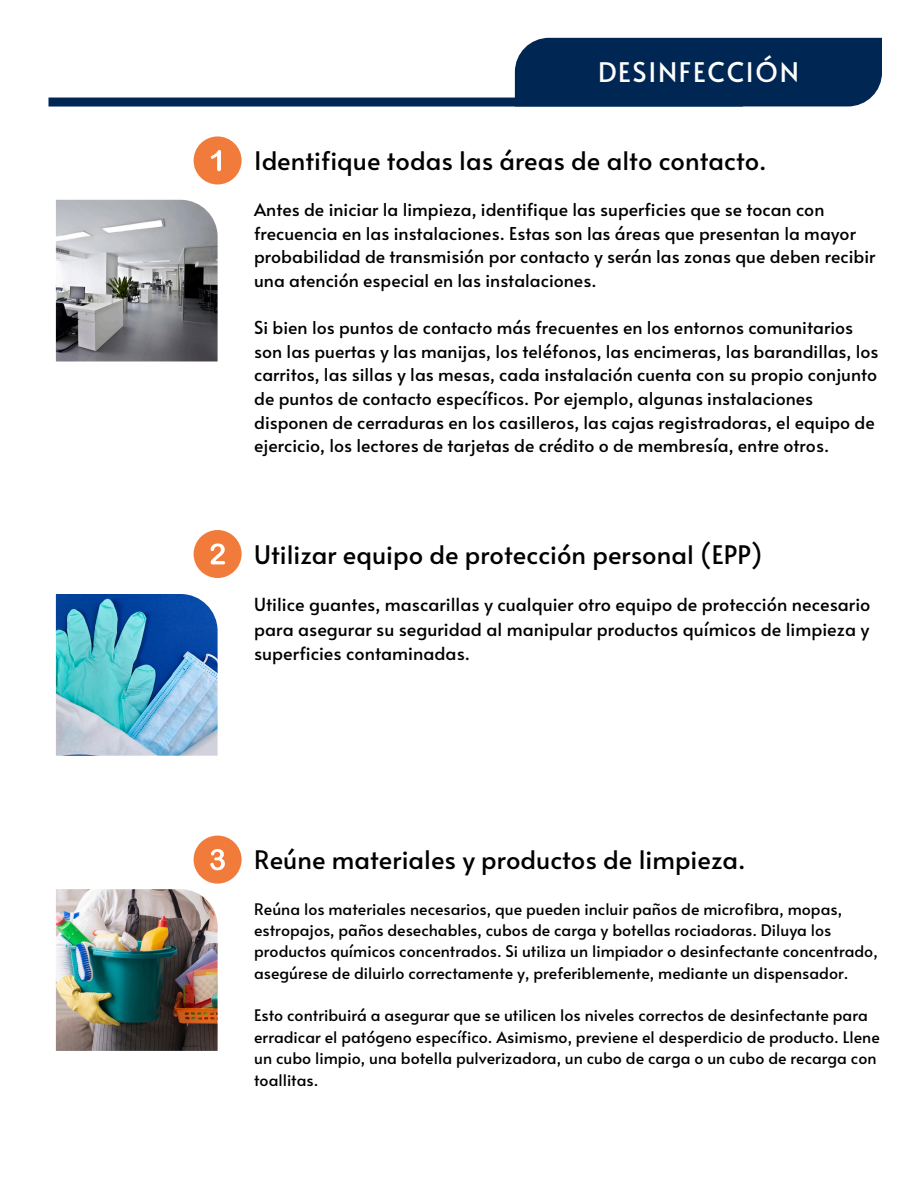
<style>
.page{position:relative;width:918px;height:1188px;background:#fff}
.page>*{position:absolute;margin:0;border:0;box-sizing:border-box;transform-origin:0 0}
.t1{font:27px "Alata";letter-spacing:.065em;color:#fdfefc}
.t2{font:25.5px "Alata";color:#000}
.t3{font:18px/24.8px "Alata";color:#000;text-align:justify}
.t4{font:17.7px/23.7px "Alata";color:#000}
.t5{font:15.9px/21.3px "Alata";color:#000}
</style>
<div class="page">
<div style="left:515px;top:38px;width:367px;height:68px;background:#002654"></div>
<div style="left:49px;top:98px;width:694px;height:9px;background:#002654"></div>
<div style="left:194px;top:136px;width:48px;height:48px;background:#f07b3b;border-radius:50%"></div>
<svg style="left:211px;top:150px;width:10px;height:21px"></svg>
<div style="left:194px;top:530px;width:48px;height:48px;background:#f07b3b;border-radius:50%"></div>
<svg style="left:211px;top:544px;width:14px;height:20px"></svg>
<div style="left:194px;top:836px;width:48px;height:48px;background:#f07b3b;border-radius:50%"></div>
<svg style="left:210px;top:849px;width:15px;height:21px"></svg>
<img style="left:56px;top:200px;width:162px;height:161px">
<img style="left:56px;top:594px;width:162px;height:162px">
<img style="left:56px;top:889px;width:162px;height:162px">
<h1 class="t1" style="left:598px;top:52px;width:202px">DESINFECCIÓN</h1>
<h2 class="t2" style="left:254px;top:142px;width:514px">Identifique todas las áreas de alto contacto.</h2>
<p class="t4" style="left:254px;top:197px;width:623px">Antes de iniciar la limpieza, identifique las superficies que se tocan con frecuencia en las instalaciones. Estas son las áreas que presentan la mayor probabilidad de transmisión por contacto y serán las zonas que deben recibir una atención especial en las instalaciones.</p>
<h3 class="t4" style="left:254px;top:315px;width:626px">Si bien los puntos de contacto más frecuentes en los entornos comunitarios son las puertas y las manijas, los teléfonos, las encimeras, las barandillas, los carritos, las sillas y las mesas, cada instalación cuenta con su propio conjunto de puntos de contacto específicos. Por ejemplo, algunas instalaciones disponen de cerraduras en los casilleros, las cajas registradoras, el equipo de ejercicio, los lectores de tarjetas de crédito o de membresía, entre otros.</h3>
<h3 class="t2" style="left:254px;top:536px;width:510px">Utilizar equipo de protección personal (EPP)</h3>
<h3 class="t3" style="left:254px;top:591px;width:618px">Utilice guantes, mascarillas y cualquier otro equipo de protección necesario para asegurar su seguridad al manipular productos químicos de limpieza y superficies contaminadas.</h3>
<p class="t2" style="left:254px;top:841px;width:493px">Reúne materiales y productos de limpieza.</p>
<p class="t5" style="left:254px;top:897px;width:625px">Reúna los materiales necesarios, que pueden incluir paños de microfibra, mopas, estropajos, paños desechables, cubos de carga y botellas rociadoras. Diluya los productos químicos concentrados. Si utiliza un limpiador o desinfectante concentrado, asegúrese de diluirlo correctamente y, preferiblemente, mediante un dispensador.</p>
<p class="t5" style="left:254px;top:1004px;width:627px">Esto contribuirá a asegurar que se utilicen los niveles correctos de desinfectante para erradicar el patógeno específico. Asimismo, previene el desperdicio de producto. Llene un cubo limpio, una botella pulverizadora, un cubo de carga o un cubo de recarga con toallitas.</p>
</div>
